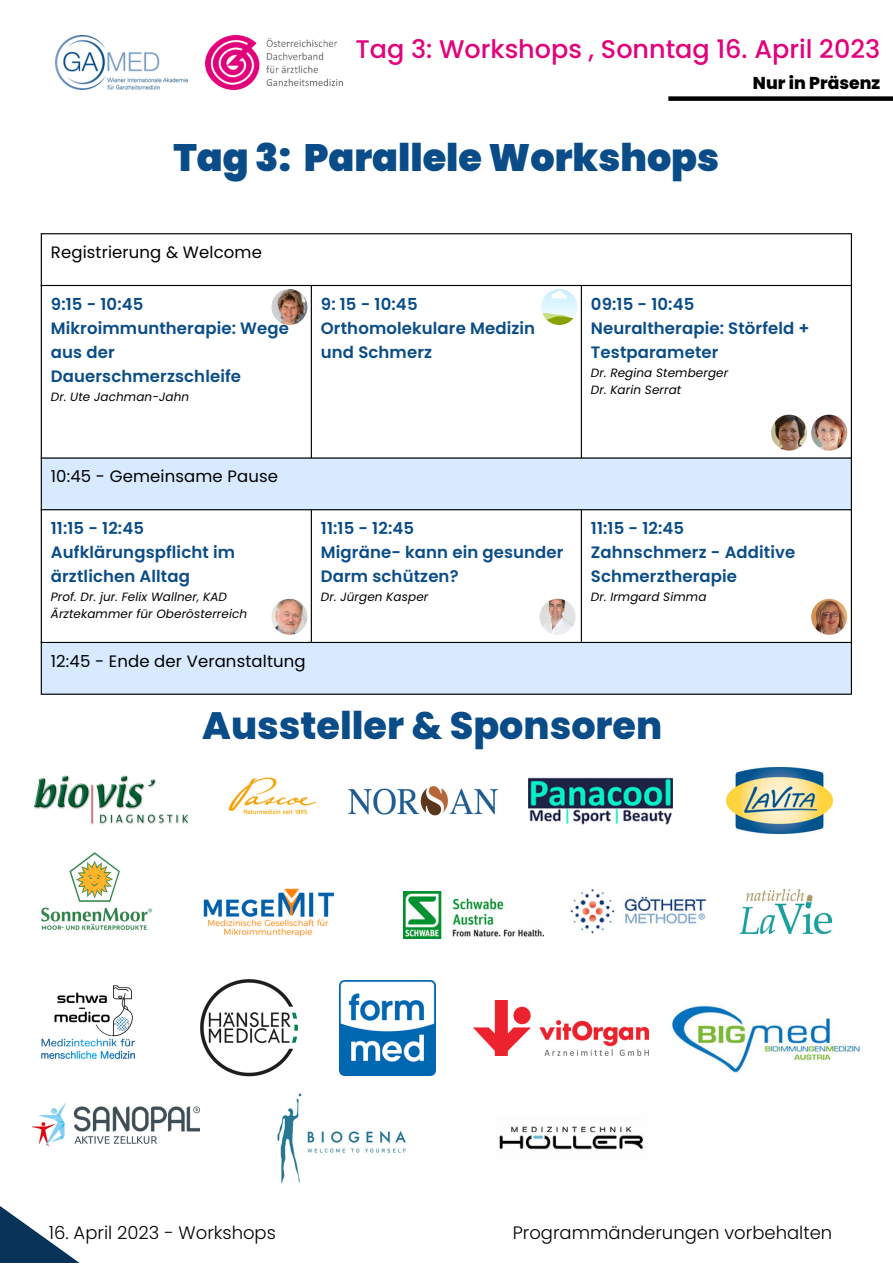
<style>
.page{position:relative;width:893px;height:1264px;background:#fff}
.page>*{position:absolute;margin:0;border:0;box-sizing:border-box;transform-origin:0 0}
.t1{font:900 38.1px "Poppins";color:#094c88}
.t2{font:800 38.1px "Poppins";color:#094c88}
.t3{font:500 25.5px "Poppins";color:#e2027b}
.t4{font:300 18px "Poppins";color:#000}
.t5{font:800 17.1px "Poppins";color:#000}
.t6{font:600 16.5px/24px "Poppins";letter-spacing:.01em;color:#094c88}
.t7{font:16.5px "Poppins";letter-spacing:.01em;color:#000}
.t8{font:italic 12px/17px "Poppins";letter-spacing:.01em;color:#000}
</style>
<div class="page">
<svg style="left:42px;top:458px;width:808px;height:235px"></svg>
<hr style="left:41px;top:234px;width:1px;height:459px;background:#000">
<hr style="left:311px;top:286px;width:1px;height:171px;background:#000">
<hr style="left:311px;top:510px;width:1px;height:132px;background:#000">
<hr style="left:580px;top:286px;width:2px;height:171px;background:#000">
<hr style="left:580px;top:510px;width:2px;height:132px;background:#000">
<hr style="left:850px;top:234px;width:1px;height:459px;background:#000">
<hr style="left:41px;top:233px;width:810px;height:1px;background:#000">
<hr style="left:41px;top:285px;width:810px;height:1px;background:#000">
<hr style="left:41px;top:457px;width:810px;height:1px;background:#000">
<hr style="left:41px;top:509px;width:810px;height:1px;background:#000">
<hr style="left:41px;top:642px;width:810px;height:1px;background:#000">
<hr style="left:41px;top:693px;width:810px;height:1px;background:#000">
<img style="left:55px;top:35px;width:132px;height:54px">
<img style="left:205px;top:35px;width:137px;height:54px">
<div style="left:668px;top:96px;width:224px;height:5px;background:#000"></div>
<svg style="left:0;top:1126px;width:78px;height:136px"></svg>
<img style="left:33px;top:775px;width:156px;height:50px">
<img style="left:349px;top:786px;width:148px;height:30px">
<img style="left:228px;top:777px;width:88px;height:38px">
<img style="left:271px;top:289px;width:36px;height:36px;border-radius:50%">
<img style="left:541px;top:289px;width:36px;height:36px;border-radius:50%">
<img style="left:271px;top:599px;width:36px;height:35px;border-radius:50%">
<img style="left:811px;top:414px;width:36px;height:36px;border-radius:50%">
<img style="left:771px;top:414px;width:36px;height:36px;border-radius:50%">
<img style="left:539px;top:599px;width:36px;height:35px;border-radius:50%">
<img style="left:811px;top:599px;width:36px;height:35px;border-radius:50%">
<img style="left:41px;top:985px;width:95px;height:74px">
<img style="left:203px;top:888px;width:131px;height:49px">
<img style="left:200px;top:979px;width:99px;height:98px">
<img style="left:403px;top:891px;width:140px;height:47px">
<img style="left:528px;top:777px;width:144px;height:48px">
<img style="left:340px;top:980px;width:95px;height:95px">
<img style="left:570px;top:889px;width:137px;height:45px">
<img style="left:726px;top:767px;width:106px;height:66px">
<img style="left:740px;top:889px;width:91px;height:44px">
<img style="left:41px;top:852px;width:112px;height:78px">
<img style="left:672px;top:1005px;width:188px;height:68px">
<img style="left:277px;top:1093px;width:129px;height:91px">
<img style="left:473px;top:1000px;width:175px;height:55px">
<img style="left:33px;top:1103px;width:166px;height:44px">
<img style="left:499px;top:1126px;width:145px;height:24px">
<h2 class="t3" style="left:355px;top:32px;width:526px">Tag 3: Workshops , Sonntag 16. April 2023</h2>
<h1 class="t1" style="left:173px;top:131px;width:547px">Tag 3: Parallele Workshops</h1>
<p class="t5" style="left:753px;top:71px;width:129px">Nur in Präsenz</p>
<p class="t7" style="left:51px;top:241px;width:212px">Registrierung &amp; Welcome</p>
<p class="t6" style="left:51px;top:292px;width:240px">9:15 - 10:45<br>Mikroimmuntherapie: Wege aus der<br>Dauerschmerzschleife</p>
<p class="t8" style="left:51px;top:388px;width:140px">Dr. Ute Jachman-Jahn</p>
<p class="t6" style="left:321px;top:292px;width:216px">9: 15 - 10:45<br>Orthomolekulare Medizin und Schmerz</p>
<p class="t6" style="left:591px;top:292px;width:220px">09:15 - 10:45<br>Neuraltherapie: Störfeld +<br>Testparameter</p>
<p class="t8" style="left:591px;top:364px;width:139px">Dr. Regina Stemberger<br>Dr. Karin Serrat</p>
<p class="t7" style="left:51px;top:465px;width:229px">10:45 - Gemeinsame Pause</p>
<p class="t6" style="left:51px;top:516px;width:186px">11:15 - 12:45<br>Aufklärungspflicht im ärztlichen Alltag</p>
<p class="t8" style="left:51px;top:588px;width:198px">Prof. Dr. jur. Felix Wallner, KAD<br>Ärztekammer für Oberösterreich</p>
<p class="t7" style="left:51px;top:649px;width:256px">12:45 - Ende der Veranstaltung</p>
<p class="t6" style="left:321px;top:516px;width:244px">11:15 - 12:45<br>Migräne- kann ein gesunder<br>Darm schützen?</p>
<p class="t8" style="left:321px;top:588px;width:109px">Dr. Jürgen Kasper</p>
<p class="t6" style="left:591px;top:516px;width:206px">11:15 - 12:45<br>Zahnschmerz - Additive<br>Schmerztherapie</p>
<p class="t8" style="left:591px;top:588px;width:117px">Dr. Irmgard Simma</p>
<h1 class="t2" style="left:202px;top:699px;width:461px">Aussteller &amp; Sponsoren</h1>
<p class="t4" style="left:49px;top:1219px;width:228px">16. April 2023 - Workshops</p>
<p class="t4" style="left:512px;top:1219px;width:321px">Programmänderungen vorbehalten</p>
</div>
